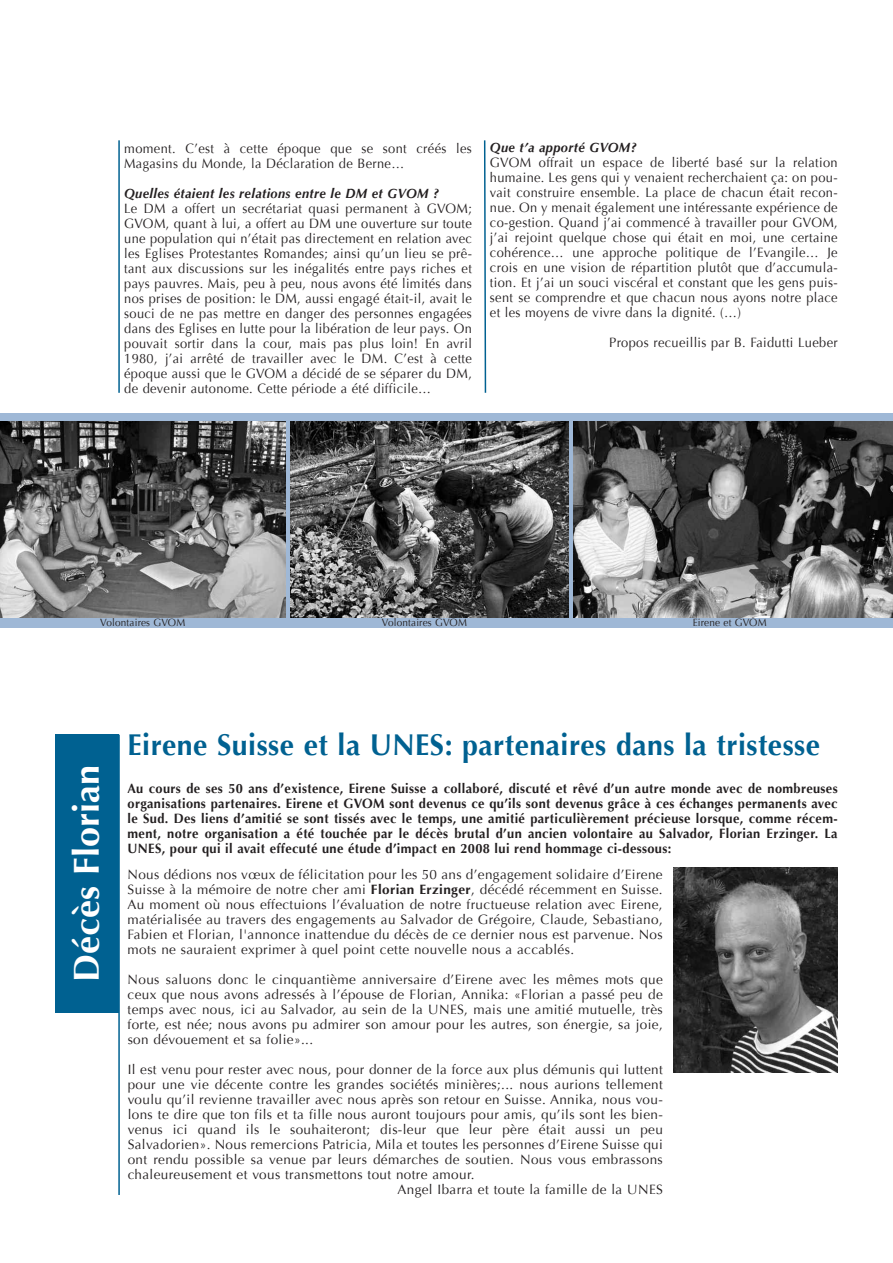
<style>
.page{position:relative;width:893px;height:1263px;background:#fff}
.page>*{position:absolute;margin:0;border:0;box-sizing:border-box;transform-origin:0 0}
.t1{font:700 36px "Optima";color:#fff}
.t2{font:700 30px "Optima";letter-spacing:.015em;color:#006191;scale:.95 1}
.t3{font:13.5px/15px "Optima";letter-spacing:.03em;color:#231f20;text-align:justify}
.t4{font:13.5px/15px "Optima";letter-spacing:.03em;color:#231f20;text-align:justify;scale:.95 1}
.t5{font:700 13.5px/15px "Optima";letter-spacing:.03em;color:#231f20;text-align:justify;scale:.95 1}
.t6{font:italic 700 13.5px "Optima";letter-spacing:.03em;color:#231f20;scale:.95 1}
.t7{font:10.5px "Optima";letter-spacing:.015em;color:#231f20;scale:.95 1}
.s1{font-weight:700}
</style>
<div class="page">
<div style="left:0;top:413px;width:893px;height:215px;background:#9fb8d6"></div>
<div style="left:55px;top:735px;width:64px;height:278px;background:#006191"></div>
<hr style="left:118px;top:735px;width:2px;height:460px;background:#006191">
<img style="left:673px;top:867px;width:165px;height:206px">
<hr style="left:118px;top:140px;width:2px;height:253px;background:#006191">
<img style="left:0;top:422px;width:285px;height:196px">
<img style="left:291px;top:422px;width:278px;height:196px">
<svg style="left:483px;top:140px;width:4px;height:253px"></svg>
<img style="left:574px;top:422px;width:319px;height:196px">
<p class="t4" style="left:124px;top:141px;width:368px">moment. C’est à cette époque que se sont créés les<br>Magasins du Monde, la Déclaration de Berne…</p>
<p class="t6" style="left:124px;top:185px;width:333px">Quelles étaient les relations entre le DM et GVOM ?</p>
<p class="t4" style="left:124px;top:201px;width:368px">Le DM a offert un secrétariat quasi permanent à GVOM; GVOM, quant à lui, a offert au DM une ouverture sur toute une population qui n’était pas directement en relation avec les Eglises Protestantes Romandes; ainsi qu’un lieu se prê&shy;tant aux discussions sur les inégalités entre pays riches et pays pauvres. Mais, peu à peu, nous avons été limités dans nos prises de position: le DM, aussi engagé était-il, avait le souci de ne pas mettre en danger des personnes engagées dans des Eglises en lutte pour la libération de leur pays. On pouvait sortir dans la cour, mais pas plus loin! En avril 1980, j’ai arrêté de travailler avec le DM. C’est à cette époque aussi que le GVOM a décidé de se séparer du DM, de devenir autonome. Cette période a été difficile…</p>
<p class="t6" style="left:490px;top:139px;width:156px">Que t’a apporté GVOM?</p>
<p class="t4" style="left:490px;top:155px;width:368px">GVOM offrait un espace de liberté basé sur la relation humaine. Les gens qui y venaient recherchaient ça: on pou&shy;vait construire ensemble. La place de chacun était recon&shy;nue. On y menait également une intéressante expérience de co-gestion. Quand j’ai commencé à travailler pour GVOM, j’ai rejoint quelque chose qui était en moi, une certaine cohérence… une approche politique de l’Evangile… Je crois en une vision de répartition plutôt que d’accumula&shy;tion. Et j’ai un souci viscéral et constant que les gens puis&shy;sent se comprendre et que chacun nous ayons notre place et les moyens de vivre dans la dignité. (…)</p>
<p class="t4" style="left:609px;top:335px;width:242px">Propos recueillis par B. Faidutti Lueber</p>
<p class="t7" style="left:100px;top:617px;width:91px">Volontaires GVOM</p>
<p class="t7" style="left:382px;top:617px;width:91px">Volontaires GVOM</p>
<p class="t7" style="left:693px;top:617px;width:79px">Eirene et GVOM</p>
<h1 class="t1" style="left:66px;top:982px;width:219px;rotate:-90deg">Décès Florian</h1>
<h2 class="t2" style="left:128px;top:728px;width:730px">Eirene Suisse et la UNES: partenaires dans la tristesse</h2>
<p class="t5" style="left:128px;top:781px;width:749px">Au cours de ses 50 ans d’existence, Eirene Suisse a collaboré, discuté et rêvé d’un autre monde avec de nombreuses organisations partenaires. Eirene et GVOM sont devenus ce qu’ils sont devenus grâce à ces échanges permanents avec le Sud. Des liens d’amitié se sont tissés avec le temps, une amitié particulièrement précieuse lorsque, comme récem&shy;ment, notre organisation a été touchée par le décès brutal d’un ancien volontaire au Salvador, Florian Erzinger. La UNES, pour qui il avait effecuté une étude d’impact en 2008 lui rend hommage ci-dessous:</p>
<p class="t3" style="left:128px;top:867px;width:537px">Nous dédions nos vœux de félicitation pour les 50 ans d’engagement solidaire d’Eirene Suisse à la mémoire de notre cher ami <span class="s1">Florian Erzinger</span>, décédé récemment en Suisse.<br>Au moment où nous effectuions l’évaluation de notre fructueuse relation avec Eirene, matérialisée au travers des engagements au Salvador de Grégoire, Claude, Sebastiano, Fabien et Florian, l'annonce inattendue du décès de ce dernier nous est parvenue. Nos mots ne sauraient exprimer à quel point cette nouvelle nous a accablés.</p>
<p class="t3" style="left:128px;top:972px;width:537px">Nous saluons donc le cinquantième anniversaire d’Eirene avec les mêmes mots que ceux que nous avons adressés à l’épouse de Florian, Annika: «Florian a passé peu de temps avec nous, ici au Salvador, au sein de la UNES, mais une amitié mutuelle, très forte, est née; nous avons pu admirer son amour pour les autres, son énergie, sa joie, son dévouement et sa folie»...</p>
<p class="t3" style="left:128px;top:1062px;width:537px">Il est venu pour rester avec nous, pour donner de la force aux plus démunis qui luttent</p>
<p class="t3" style="left:128px;top:1077px;width:537px">pour une vie décente contre les grandes sociétés minières;... nous aurions tellement</p>
<p class="t3" style="left:128px;top:1092px;width:537px">voulu qu’il revienne travailler avec nous après son retour en Suisse. Annika, nous vou-</p>
<p class="t3" style="left:128px;top:1107px;width:537px">lons te dire que ton fils et ta fille nous auront toujours pour amis, qu’ils sont les bien-</p>
<p class="t3" style="left:128px;top:1122px;width:537px">venus ici quand ils le souhaiteront; dis-leur que leur père était aussi un peu</p>
<p class="t3" style="left:128px;top:1137px;width:537px">Salvadorien». Nous remercions Patricia, Mila et toutes les personnes d’Eirene Suisse qui</p>
<p class="t3" style="left:128px;top:1152px;width:537px">ont rendu possible sa venue par leurs démarches de soutien. Nous vous embrassons</p>
<p class="t3" style="left:128px;top:1167px;width:348px">chaleureusement et vous transmettons tout notre amour.</p>
<p class="t3" style="left:397px;top:1182px;width:267px">Angel Ibarra et toute la famille de la UNES</p>
</div>
